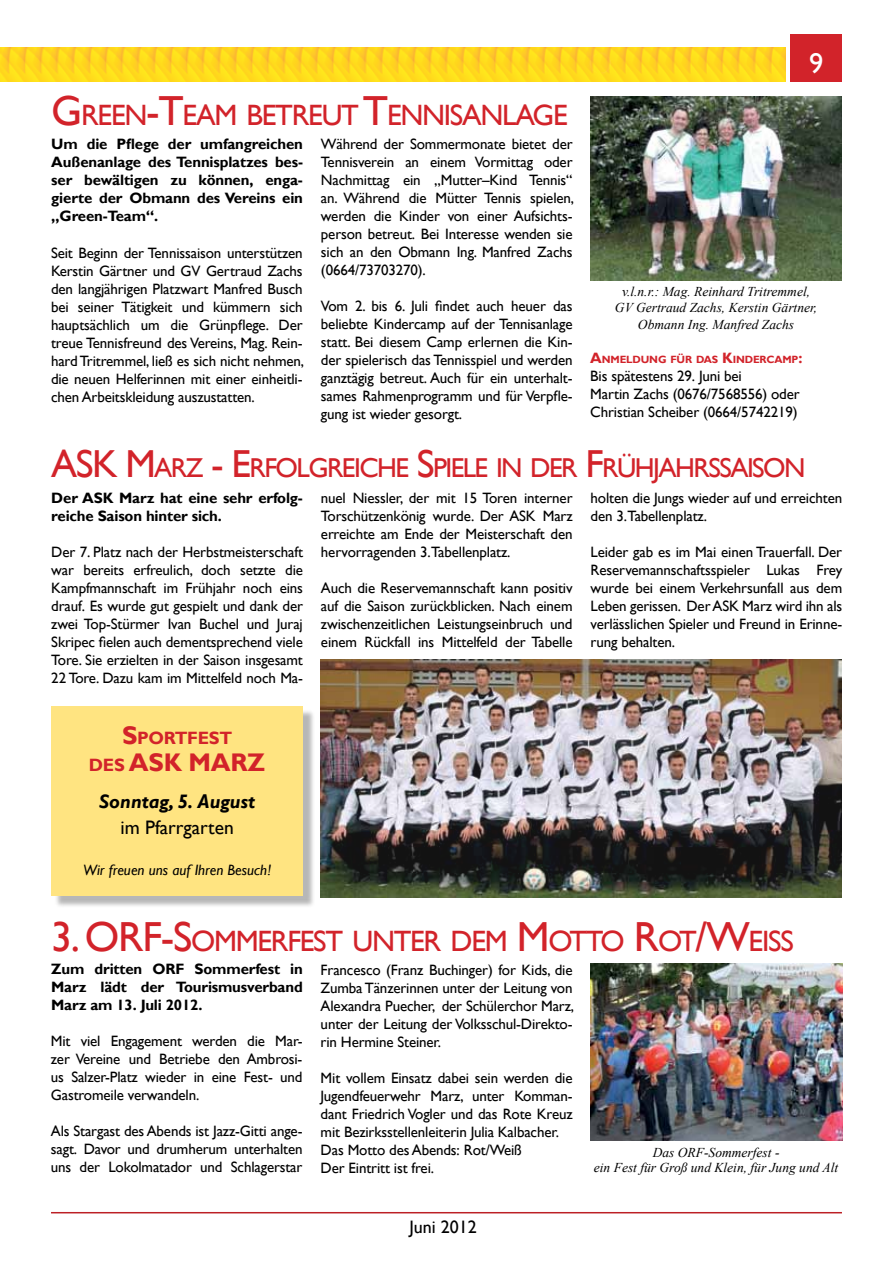
<style>
.page{position:relative;width:893px;height:1263px;background:#fff}
.page>*{position:absolute;margin:0;border:0;box-sizing:border-box;transform-origin:0 0}
.t1{font:29.4px "Gill Sans";letter-spacing:-.045em;color:#d2232a}
.t2{font:28.5px "Gill Sans";color:#fff}
.t3{font:27.3px "Gill Sans";letter-spacing:-.055em;color:#d2232a}
.t4{font:700 25.5px "Gill Sans";color:#d2232a}
.t5{font:italic 700 19.5px "Gill Sans";color:#000}
.t6{font:19.5px "Gill Sans";color:#000}
.t7{font:18px "Gill Sans";color:#000}
.t8{font:700 17.85px "Gill Sans";letter-spacing:-.015em;color:#d2232a}
.t9{font:15px/18px "Gill Sans";letter-spacing:-.01em;color:#000;text-align:justify}
.t10{font:700 15px/18px "Gill Sans";letter-spacing:-.01em;color:#000;text-align:justify}
.t11{font:italic 15px "Gill Sans";color:#000}
.t12{font:italic 13.5px/16.5px "Times New Roman";color:#000;text-align:center}
.t13{font:700 10.5px "Gill Sans";letter-spacing:-.015em;color:#d2232a}
.s1{font-size:42px}
.s2{font-size:15px}
.s3{font-size:39px}
.s4{font-size:25.5px}
.s5{font-size:17.85px}
</style>
<div class="page">
<hr style="left:51px;top:1212px;width:791px;height:1px;background:#bc2026">
<img style="left:0;top:48px;width:786px;height:34px">
<div style="left:791px;top:34px;width:51px;height:47px;background:#d2232a"></div>
<img style="left:590px;top:96px;width:252px;height:185px">
<img style="left:320px;top:659px;width:521px;height:238px">
<div style="left:54px;top:709px;width:261px;height:199px;background:#000;opacity:.29"></div>
<div style="left:51px;top:706px;width:252px;height:190px;background:#ffe481"></div>
<img style="left:590px;top:963px;width:252px;height:177px">
<h1 class="t1" style="left:51px;top:98px;width:518px"><span class="s1">G</span> REEN<span class="s1">-T</span>EAM BETREUT <span class="s1">T</span>ENNISANLAGE</h1>
<h2 class="t2" style="left:809px;top:47px;width:16px">9</h2>
<p class="t10" style="left:51px;top:135px;width:253px">Um die Pflege der umfangreichen Außenanlage des Tennisplatzes bes&shy;ser bewältigen zu können, enga&shy;gierte der Obmann des Vereins ein „Green-Team“.</p>
<p class="t9" style="left:321px;top:136px;width:255px">Während der Sommermonate bietet der Tennisverein an einem Vormittag oder Nachmittag ein „Mutter–Kind Tennis“ an. Während die Mütter Tennis spielen, werden die Kinder von einer Aufsichts&shy;person betreut. Bei Interesse wenden sie sich an den Obmann Ing. Manfred Zachs (0664/73703270).</p>
<p class="t9" style="left:321px;top:298px;width:253px">Vom 2. bis 6. Juli findet auch heuer das beliebte Kindercamp auf der Tennisanlage statt. Bei diesem Camp erlernen die Kin&shy;der spielerisch das Tennisspiel und werden ganztägig betreut. Auch für ein unterhalt&shy;sames Rahmenprogramm und für Verpfle&shy;gung ist wieder gesorgt.</p>
<p class="t9" style="left:51px;top:244px;width:255px">Seit Beginn der Tennissaison unterstützen Kerstin Gärtner und GV Gertraud Zachs den langjährigen Platzwart Manfred Busch bei seiner Tätigkeit und kümmern sich hauptsächlich um die Grünpflege. Der treue Tennisfreund des Vereins, Mag. Rein&shy;hard Tritremmel, ließ es sich nicht nehmen, die neuen Helferinnen mit einer einheitli&shy;chen Arbeitskleidung auszustatten.</p>
<p class="t12" style="left:615px;top:282px;width:204px">v.l.n.r.: Mag. Reinhard Tritremmel,<br>GV Gertraud Zachs, Kerstin Gärtner,<br>Obmann Ing. Manfred Zachs</p>
<p class="t13" style="left:590px;top:353px;width:214px"><span class="s2">A</span>NMELDUNG FÜR DAS <span class="s2">K</span>INDERCAMP<span class="s2">:</span></p>
<p class="t9" style="left:590px;top:367px;width:211px;text-align:left">Bis spätestens 29. Juni bei<br>Martin Zachs (0676/7568556) oder<br>Christian Scheiber (0664/5742219)</p>
<h3 class="t3" style="left:51px;top:452px;width:756px"><span class="s3">ASK M</span>ARZ <span class="s3">- E</span>RFOLGREICHE <span class="s3">S</span>PIELE IN DER <span class="s3">F</span>RÜHJAHRSSAISON</h3>
<p class="t10" style="left:51px;top:489px;width:253px">Der ASK Marz hat eine sehr erfolg&shy;reiche Saison hinter sich.</p>
<p class="t9" style="left:51px;top:543px;width:253px">Der 7. Platz nach der Herbstmeisterschaft war bereits erfreulich, doch setzte die Kampfmannschaft im Frühjahr noch eins drauf. Es wurde gut gespielt und dank der zwei Top-Stürmer Ivan Buchel und Juraj Skripec fielen auch dementsprechend viele Tore. Sie erzielten in der Saison insgesamt 22 Tore. Dazu kam im Mittelfeld noch Ma-</p>
<p class="t8" style="left:122px;top:727px;width:112px"><span class="s4">S</span>PORTFEST</p>
<h3 class="t4" style="left:89px;top:747px;width:120px"><span class="s5">DES</span> ASK MAR</h3>
<h3 class="t4" style="left:248px;top:747px;width:19px">Z</h3>
<h3 class="t5" style="left:99px;top:790px;width:158px">Sonntag, 5. August</h3>
<h3 class="t6" style="left:120px;top:816px;width:115px">im Pfarrgarten</h3>
<p class="t11" style="left:83px;top:862px;width:189px">Wir freuen uns auf Ihren Besuch!</p>
<p class="t9" style="left:321px;top:489px;width:253px">nuel Niessler, der mit 15 Toren interner Torschützenkönig wurde. Der ASK Marz erreichte am Ende der Meisterschaft den hervorragenden 3.Tabellenplatz.</p>
<p class="t9" style="left:321px;top:579px;width:253px">Auch die Reservemannschaft kann positiv auf die Saison zurückblicken. Nach einem zwischenzeitlichen Leistungseinbruch und einem Rückfall ins Mittelfeld der Tabelle</p>
<p class="t9" style="left:591px;top:489px;width:253px">holten die Jungs wieder auf und erreichten den 3.Tabellenplatz.</p>
<p class="t9" style="left:591px;top:543px;width:253px">Leider gab es im Mai einen Trauerfall. Der Reservemannschaftsspieler Lukas Frey wurde bei einem Verkehrsunfall aus dem Leben gerissen. Der ASK Marz wird ihn als verlässlichen Spieler und Freund in Erinne&shy;rung behalten.</p>
<h1 class="t1" style="left:51px;top:924px;width:744px"><span class="s1">3. ORF-S</span>OMMERFEST UNTER DEM <span class="s1">M</span> OTTO <span class="s1">R</span>OT<span class="s1">/W</span>EISS</h1>
<p class="t10" style="left:51px;top:960px;width:253px">Zum dritten ORF Sommerfest in Marz lädt der Tourismusverband Marz am 13. Juli 2012.</p>
<p class="t9" style="left:321px;top:961px;width:255px">Francesco (Franz Buchinger) for Kids, die Zumba Tänzerinnen unter der Leitung von Alexandra Puecher, der Schülerchor Marz, unter der Leitung der Volksschul-Direkto&shy;rin Hermine Steiner.</p>
<p class="t9" style="left:321px;top:1069px;width:253px;text-align:left">Mit vollem Einsatz dabei sein werden die Jugendfeuerwehr Marz, unter Komman&shy;dant Friedrich Vogler und das Rote Kreuz mit Bezirksstellenleiterin Julia Kalbacher.<br>Das Motto des Abends: Rot/Weiß<br>Der Eintritt ist frei.</p>
<p class="t9" style="left:51px;top:1032px;width:253px">Mit viel Engagement werden die Mar&shy;zer Vereine und Betriebe den Ambrosi&shy;us Salzer-Platz wieder in eine Fest- und Gastromeile verwandeln.</p>
<p class="t9" style="left:51px;top:1122px;width:253px">Als Stargast des Abends ist Jazz-Gitti ange&shy;sagt. Davor und drumherum unterhalten uns der Lokolmatador und Schlagerstar</p>
<p class="t7" style="left:410px;top:1216px;width:69px">Juni 2012</p>
<p class="t12" style="left:594px;top:1145px;width:246px;line-height:15px">Das ORF-Sommerfest -<br>ein Fest für Groß und Klein, für Jung und Alt</p>
</div>
